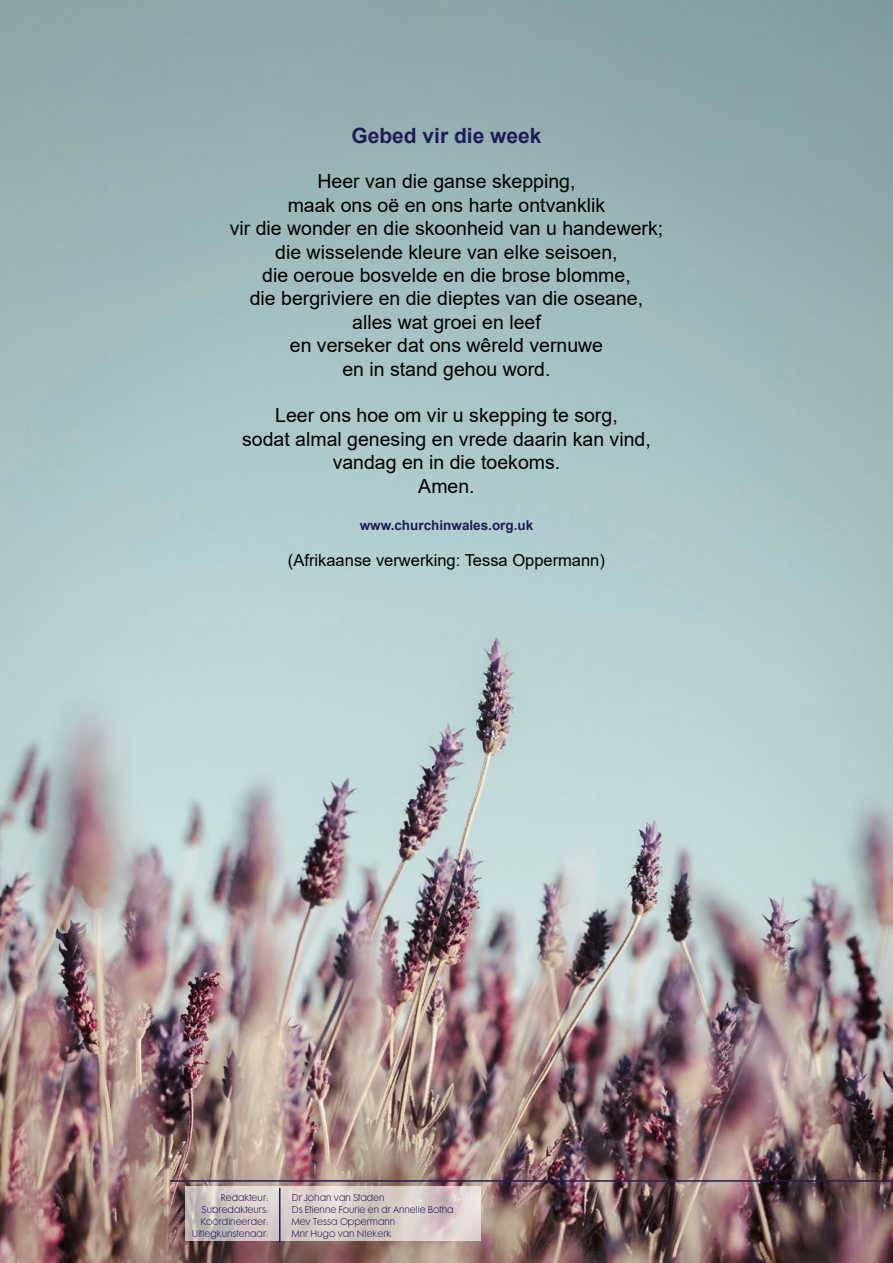
<style>
.page{position:relative;width:893px;height:1263px;background:#fff}
.page>*{position:absolute;margin:0;border:0;box-sizing:border-box;transform-origin:0 0}
.t1{font:700 21px "Arial";color:#201c57}
.t2{font:19.5px/23.4px "Arial";color:#000;text-align:center}
.t3{font:16.5px "Arial";color:#000}
.t4{font:700 13.5px "Arial";color:#201c57}
.t5{font:9px/12px "Futura Maxi CG Light";color:#201c57}
</style>
<div class="page">
<img style="left:0;top:0;width:893px;height:1263px">
<svg style="left:185px;top:1186px;width:295px;height:55px;background:#d6cbc8"></svg>
<hr style="left:170px;top:1180px;width:723px;height:2px;background:#201c57">
<hr style="left:279px;top:1188px;width:1px;height:54px;background:#242057">
<p class="t1" style="left:351px;top:121px;width:192px">Gebed vir die week</p>
<p class="t2" style="left:230px;top:170px;width:435px">Heer van die ganse skepping,<br>maak ons oë en ons harte ontvanklik<br>vir die wonder en die skoonheid van u handewerk; die wisselende kleure van elke seisoen,<br>die oeroue bosvelde en die brose blomme,<br>die bergriviere en die dieptes van die oseane, alles wat groei en leef<br>en verseker dat ons wêreld vernuwe<br>en in stand gehou word.</p>
<p class="t2" style="left:242px;top:404px;width:410px">Leer ons hoe om vir u skepping te sorg,<br>sodat almal genesing en vrede daarin kan vind, vandag en in die toekoms.<br>Amen.</p>
<p class="t4" style="left:360px;top:516px;width:175px">www.churchinwales.org.uk</p>
<p class="t3" style="left:288px;top:549px;width:318px">(Afrikaanse verwerking: Tessa Oppermann)</p>
<p class="t5" style="left:192px;top:1191px;width:78px;text-align:right">Redakteur:<br>Subredakteurs:<br>Koördineerder:<br>Uitlegkunstenaar:</p>
<p class="t5" style="left:292px;top:1191px;width:163px">Dr Johan van Staden<br>Ds Etienne Fourie en dr Annelie Botha<br>Mev Tessa Oppermann<br>Mnr Hugo van NIekerk</p>
</div>
